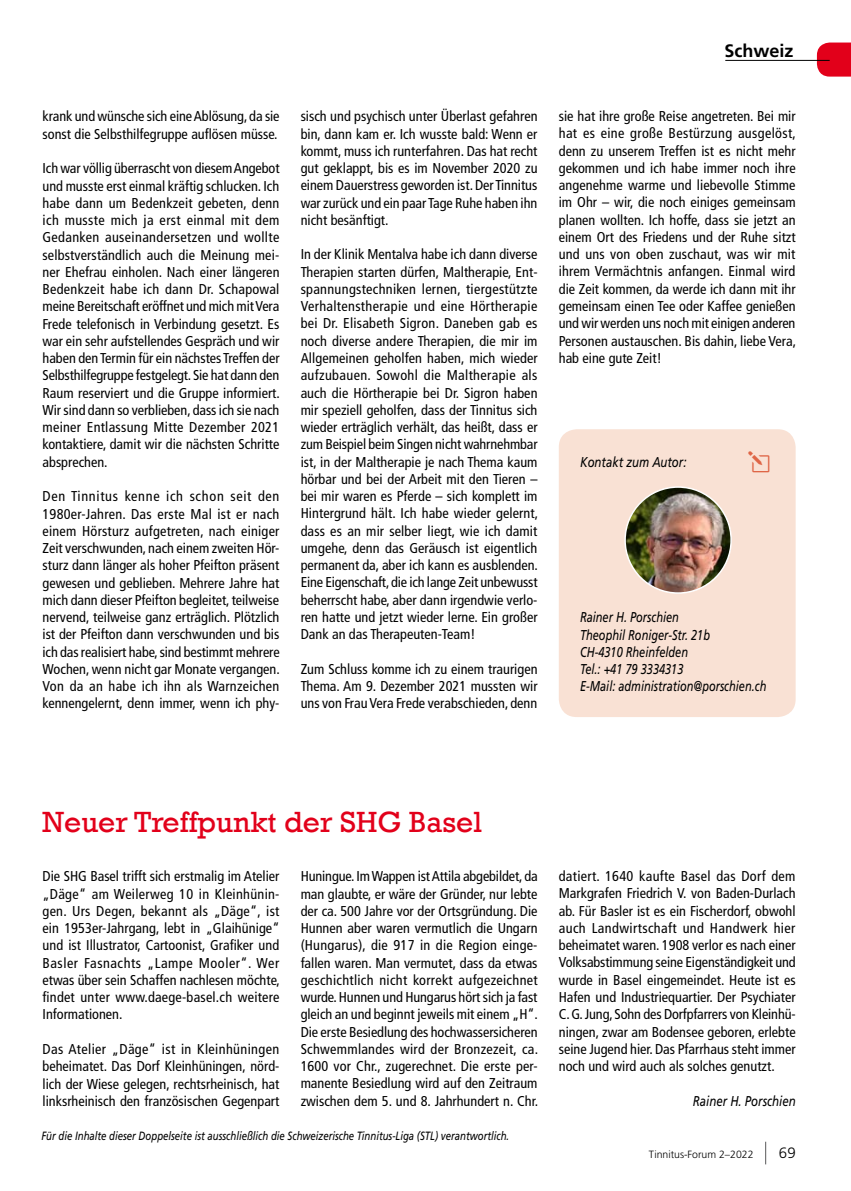
<style>
.page{position:relative;width:851px;height:1191px;background:#fff}
.page>*{position:absolute;margin:0;border:0;box-sizing:border-box;transform-origin:0 0}
.t1{font:30px "Rockwell";color:#e2001a}
.t2{font:21px "Elegant Icons";color:#df6647}
.t3{font:700 18px "Frutiger";color:#000}
.t4{font:300 15px "Frutiger";color:#000}
.t5{font:condensed 14.25px/17.2px "Frutiger";color:#000;text-align:justify}
.t6{font:italic 14.25px/17.2px "Frutiger";color:#000;scale:.77 1}
.t7{font:italic 14.25px "Frutiger";color:#000;scale:.8 1}
.t8{font:italic 12px "Frutiger";color:#000;scale:.8 1}
.t9{font:300 10.5px "Frutiger";color:#000}
</style>
<div class="page">
<svg style="left:765px;top:1141px;width:1px;height:23px"></svg>
<div style="left:558px;top:429px;width:237px;height:288px;background:#f9e1d4;border-radius:18px"></div>
<svg style="left:816px;top:43px;width:34px;height:34px"></svg>
<hr style="left:725px;top:60px;width:104px;height:1px;background:#000">
<img style="left:627px;top:489px;width:104px;height:104px">
<div style="left:624px;top:486px;width:107px;height:108px;border:2px solid #fff;border-radius:50%"></div>
<p class="t5" style="left:43px;top:108px;width:238px">krank und wünsche sich eine Ablösung, da sie sonst die Selbsthilfegruppe auflösen müsse.</p>
<p class="t5" style="left:43px;top:160px;width:239px">Ich war völlig überrascht von diesem Angebot und musste erst einmal kräftig schlucken. Ich habe dann um Bedenkzeit gebeten, denn ich musste mich ja erst einmal mit dem Gedanken auseinandersetzen und wollte selbstverständlich auch die Meinung mei&shy;ner Ehefrau einholen. Nach einer längeren Bedenkzeit habe ich dann Dr. Schapowal meine Bereitschaft eröffnet und mich mit Vera Frede telefonisch in Verbindung gesetzt. Es war ein sehr aufstellendes Gespräch und wir haben den Termin für ein nächstes Treffen der Selbsthilfegruppe festgelegt. Sie hat dann den Raum reserviert und die Gruppe informiert.<br>Wir sind dann so verblieben, dass ich sie nach meiner Entlassung Mitte Dezember 2021 kontaktiere, damit wir die nächsten Schritte absprechen.</p>
<p class="t5" style="left:43px;top:488px;width:239px">Den Tinnitus kenne ich schon seit den 1980er-Jahren. Das erste Mal ist er nach einem Hörsturz aufgetreten, nach einiger Zeit verschwunden, nach einem zweiten Hör&shy;sturz dann länger als hoher Pfeifton präsent gewesen und geblieben. Mehrere Jahre hat mich dann dieser Pfeifton begleitet, teilweise nervend, teilweise ganz erträglich. Plötzlich ist der Pfeifton dann verschwunden und bis ich das realisiert habe, sind bestimmt mehrere Wochen, wenn nicht gar Monate vergangen.<br>Von da an habe ich ihn als Warnzeichen kennengelernt, denn immer, wenn ich phy-</p>
<p class="t5" style="left:300px;top:108px;width:238px">sisch und psychisch unter Überlast gefahren bin, dann kam er. Ich wusste bald: Wenn er kommt, muss ich runterfahren. Das hat recht gut geklappt, bis es im November 2020 zu einem Dauerstress geworden ist. Der Tinnitus war zurück und ein paar Tage Ruhe haben ihn nicht besänftigt.</p>
<p class="t5" style="left:300px;top:246px;width:239px">In der Klinik Mentalva habe ich dann diverse Therapien starten dürfen, Maltherapie, Ent&shy;spannungstechniken lernen, tiergestützte Verhaltenstherapie und eine Hörtherapie bei Dr. Elisabeth Sigron. Daneben gab es noch diverse andere Therapien, die mir im Allgemeinen geholfen haben, mich wieder aufzubauen. Sowohl die Maltherapie als auch die Hörtherapie bei Dr. Sigron haben mir speziell geholfen, dass der Tinnitus sich wieder erträglich verhält, das heißt, dass er zum Beispiel beim Singen nicht wahrnehmbar ist, in der Maltherapie je nach Thema kaum hörbar und bei der Arbeit mit den Tieren – bei mir waren es Pferde – sich komplett im Hintergrund hält. Ich habe wieder gelernt, dass es an mir selber liegt, wie ich damit umgehe, denn das Geräusch ist eigentlich permanent da, aber ich kann es ausblenden.<br>Eine Eigenschaft, die ich lange Zeit unbewusst beherrscht habe, aber dann irgendwie verlo&shy;ren hatte und jetzt wieder lerne. Ein großer Dank an das Therapeuten-Team!</p>
<p class="t5" style="left:300px;top:660px;width:238px">Zum Schluss komme ich zu einem traurigen Thema. Am 9. Dezember 2021 mussten wir uns von Frau Vera Frede verabschieden, denn</p>
<p class="t3" style="left:724px;top:40px;width:71px">Schweiz</p>
<p class="t5" style="left:558px;top:108px;width:239px">sie hat ihre große Reise angetreten. Bei mir hat es eine große Bestürzung ausgelöst, denn zu unserem Treffen ist es nicht mehr gekommen und ich habe immer noch ihre angenehme warme und liebevolle Stimme im Ohr – wir, die noch einiges gemeinsam planen wollten. Ich hoffe, dass sie jetzt an einem Ort des Friedens und der Ruhe sitzt und uns von oben zuschaut, was wir mit ihrem Vermächtnis anfangen. Einmal wird die Zeit kommen, da werde ich dann mit ihr gemeinsam einen Tee oder Kaffee genießen und wir werden uns noch mit einigen anderen Personen austauschen. Bis dahin, liebe Vera, hab eine gute Zeit!</p>
<p class="t7" style="left:580px;top:453px;width:135px">Kontakt zum Autor:</p>
<h2 class="t2" style="left:748px;top:451px;width:22px">●</h2>
<p class="t6" style="left:580px;top:608px;width:243px">Rainer H. Porschien<br>Theophil Roniger-Str. 21b<br>CH-4310 Rheinfelden<br>Tel.: +41 79 3334313<br>E-Mail: administration@porschien.ch</p>
<h1 class="t1" style="left:43px;top:804px;width:441px">Neuer Treffpunkt der SHG Basel</h1>
<p class="t5" style="left:43px;top:868px;width:239px">Die SHG Basel trifft sich erstmalig im Atelier „Däge“ am Weilerweg 10 in Kleinhünin&shy;gen. Urs Degen, bekannt als „Däge“, ist ein 1953er-Jahrgang, lebt in „Glaihünige“ und ist Illustrator, Cartoonist, Grafiker und Basler Fasnachts „Lampe Mooler“. Wer etwas über sein Schaffen nachlesen möchte, findet unter www.daege-basel.ch weitere Informationen.</p>
<p class="t5" style="left:43px;top:1040px;width:238px">Das Atelier „Däge“ ist in Kleinhüningen beheimatet. Das Dorf Kleinhüningen, nörd&shy;lich der Wiese gelegen, rechtsrheinisch, hat linksrheinisch den französischen Gegenpart</p>
<p class="t5" style="left:300px;top:867px;width:239px">Huningue. Im Wappen ist Attila abgebildet, da man glaubte, er wäre der Gründer, nur lebte der ca. 500 Jahre vor der Ortsgründung. Die Hunnen aber waren vermutlich die Ungarn (Hungarus), die 917 in die Region einge&shy;fallen waren. Man vermutet, dass da etwas geschichtlich nicht korrekt aufgezeichnet wurde. Hunnen und Hungarus hört sich ja fast gleich an und beginnt jeweils mit einem „H“.<br>Die erste Besiedlung des hochwassersicheren Schwemmlandes wird der Bronzezeit, ca.<br>1600 vor Chr., zugerechnet. Die erste per&shy;manente Besiedlung wird auf den Zeitraum zwischen dem 5. und 8. Jahrhundert n. Chr.</p>
<p class="t5" style="left:558px;top:867px;width:238px">datiert. 1640 kaufte Basel das Dorf dem Markgrafen Friedrich V. von Baden-Durlach ab. Für Basler ist es ein Fischerdorf, obwohl auch Landwirtschaft und Handwerk hier beheimatet waren. 1908 verlor es nach einer Volksabstimmung seine Eigenständigkeit und wurde in Basel eingemeindet. Heute ist es Hafen und Industriequartier. Der Psychiater C. G. Jung, Sohn des Dorfpfarrers von Kleinhü&shy;ningen, zwar am Bodensee geboren, erlebte seine Jugend hier. Das Pfarrhaus steht immer noch und wird auch als solches genutzt.</p>
<p class="t7" style="left:693px;top:1092px;width:130px">Rainer H. Porschien</p>
<p class="t8" style="left:41px;top:1129px;width:586px">Für die Inhalte dieser Doppelseite ist ausschließlich die Schweizerische Tinnitus-Liga (STL) verantwortlich.</p>
<p class="t9" style="left:648px;top:1148px;width:106px">Tinnitus-Forum 2–2022</p>
<p class="t4" style="left:778px;top:1144px;width:18px">69</p>
</div>
